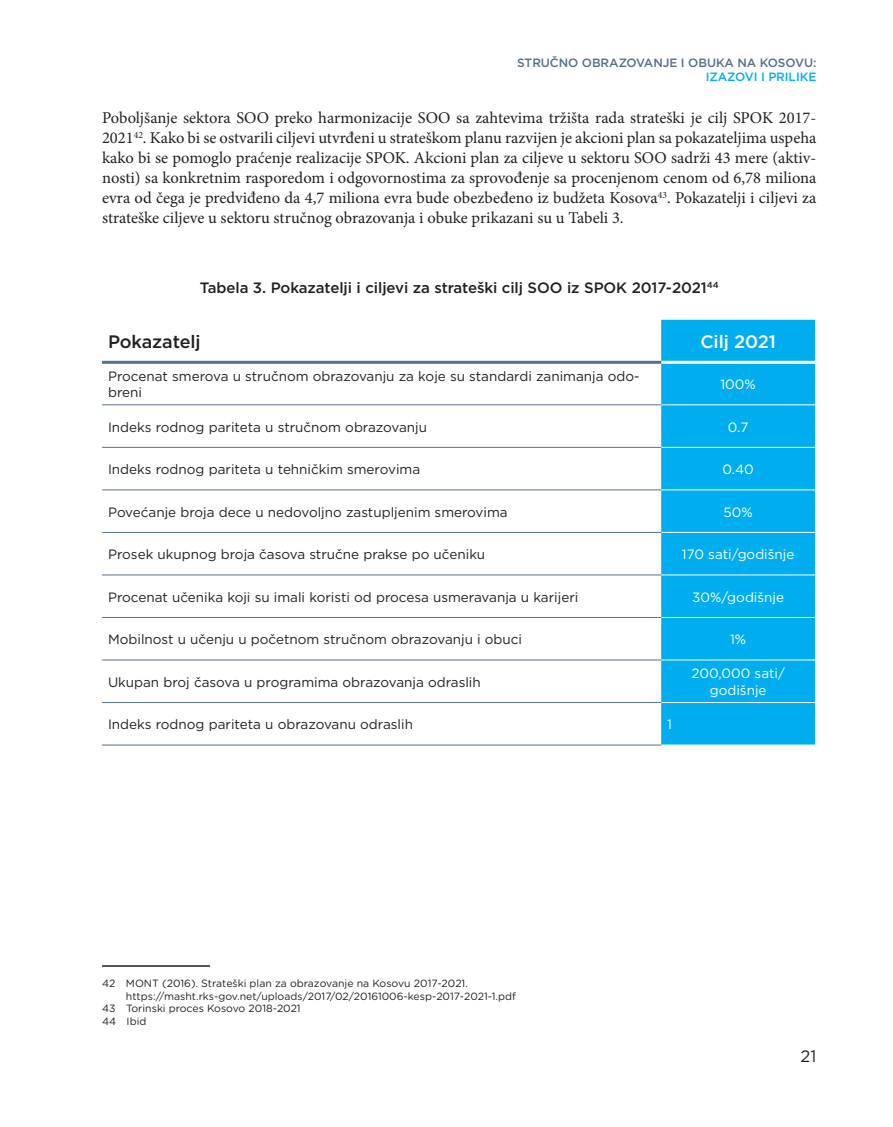
<style>
.page{position:relative;width:893px;height:1127px;background:#fff}
.page>*{position:absolute;margin:0;border:0;box-sizing:border-box;transform-origin:0 0}
.t1{font:500 18px "Gotham";letter-spacing:-.005em;color:#231f20}
.t2{font:500 18px "Gotham";letter-spacing:-.005em;color:#fff}
.t3{font:16.5px/20.1px "Minion Pro";color:#231f20;text-align:justify}
.t4{font:16.5px "Gotham";color:#231f20}
.t5{font:500 15px "Gotham";letter-spacing:-.005em;color:#231f20}
.t6{font:13.5px/16.5px "Gotham";color:#231f20}
.t7{font:13.5px/16.5px "Gotham";color:#fff;text-align:center}
.t8{font:500 12px "Gotham";letter-spacing:-.005em;color:#55708a}
.t9{font:500 12px "Gotham";letter-spacing:-.005em;color:#00aeef}
.t10{font:10.5px "Gotham Rounded";color:#231f20}
</style>
<div class="page">
<div style="left:661px;top:320px;width:154px;height:425px;background:#00aeef"></div>
<hr style="left:661px;top:404px;width:154px;height:1px;background:#fff">
<hr style="left:661px;top:447px;width:154px;height:1px;background:#fff">
<hr style="left:661px;top:489px;width:154px;height:1px;background:#fff">
<hr style="left:661px;top:532px;width:154px;height:1px;background:#fff">
<hr style="left:661px;top:574px;width:154px;height:1px;background:#fff">
<hr style="left:661px;top:617px;width:154px;height:1px;background:#fff">
<hr style="left:661px;top:660px;width:154px;height:1px;background:#fff">
<hr style="left:661px;top:702px;width:154px;height:1px;background:#fff">
<hr style="left:661px;top:361px;width:154px;height:3px;background:#fff">
<hr style="left:102px;top:361px;width:559px;height:3px;background:#55708a">
<hr style="left:102px;top:404px;width:559px;height:1px;background:#55708a">
<hr style="left:102px;top:447px;width:559px;height:1px;background:#55708a">
<hr style="left:102px;top:489px;width:559px;height:1px;background:#55708a">
<hr style="left:102px;top:532px;width:559px;height:1px;background:#55708a">
<hr style="left:102px;top:574px;width:559px;height:1px;background:#55708a">
<hr style="left:102px;top:617px;width:559px;height:1px;background:#55708a">
<hr style="left:102px;top:660px;width:559px;height:1px;background:#55708a">
<hr style="left:102px;top:702px;width:559px;height:1px;background:#55708a">
<hr style="left:102px;top:745px;width:559px;height:1px;background:#55708a">
<hr style="left:102px;top:965px;width:108px;height:2px;background:#231f20">
<p class="t8" style="left:517px;top:55px;width:301px">STRUČNO OBRAZOVANJE I OBUKA NA KOSOVU:</p>
<p class="t9" style="left:706px;top:68px;width:112px">IZAZOVI I PRILIKE</p>
<p class="t3" style="left:102px;top:108px;width:716px">Poboljšanje sektora SOO preko harmonizacije SOO sa zahtevima tržišta rada strateški je cilj SPOK 2017- 2021<sup>42</sup>. Kako bi se ostvarili ciljevi utvrđeni u strateškom planu razvijen je akcioni plan sa pokazateljima uspeha kako bi se pomoglo praćenje realizacije SPOK. Akcioni plan za ciljeve u sektoru SOO sadrži 43 mere (aktiv&shy;nosti) sa konkretnim rasporedom i odgovornostima za sprovođenje sa procenjenom cenom od 6,78 miliona evra od čega je predviđeno da 4,7 miliona evra bude obezbeđeno iz budžeta Kosova<sup>43</sup>. Pokazatelji i ciljevi za strateške ciljeve u sektoru stručnog obrazovanja i obuke prikazani su u Tabeli 3.</p>
<p class="t5" style="left:200px;top:278px;width:520px">Tabela 3. Pokazatelji i ciljevi za strateški cilj SOO iz SPOK 2017-2021<sup>44</sup></p>
<p class="t1" style="left:108px;top:330px;width:94px">Pokazatelj</p>
<p class="t2" style="left:700px;top:330px;width:77px">Cilj 2021</p>
<p class="t6" style="left:108px;top:367px;width:533px">Procenat smerova u stručnom obrazovanju za koje su standardi zanimanja odo&shy;breni</p>
<p class="t7" style="left:720px;top:376px;width:37px">100%</p>
<p class="t6" style="left:108px;top:418px;width:321px">Indeks rodnog pariteta u stručnom obrazovanju</p>
<p class="t7" style="left:728px;top:418px;width:22px">0.7</p>
<p class="t6" style="left:108px;top:461px;width:314px">Indeks rodnog pariteta u tehničkim smerovima</p>
<p class="t7" style="left:722px;top:461px;width:33px">0.40</p>
<p class="t6" style="left:108px;top:503px;width:401px">Povećanje broja dece u nedovoljno zastupljenim smerovima</p>
<p class="t7" style="left:723px;top:503px;width:31px">50%</p>
<p class="t6" style="left:108px;top:546px;width:379px">Prosek ukupnog broja časova stručne prakse po učeniku</p>
<p class="t7" style="left:682px;top:546px;width:114px">170 sati/godišnje</p>
<p class="t6" style="left:108px;top:588px;width:472px">Procenat učenika koji su imali koristi od procesa usmeravanja u karijeri</p>
<p class="t7" style="left:692px;top:588px;width:93px">30%/godišnje</p>
<p class="t6" style="left:108px;top:631px;width:416px">Mobilnost u učenju u početnom stručnom obrazovanju i obuci</p>
<p class="t7" style="left:730px;top:631px;width:18px">1%</p>
<p class="t6" style="left:108px;top:673px;width:374px">Ukupan broj časova u programima obrazovanja odraslih</p>
<p class="t7" style="left:691px;top:665px;width:95px">200,000 sati/ godišnje</p>
<p class="t6" style="left:108px;top:716px;width:306px">Indeks rodnog pariteta u obrazovanu odraslih</p>
<p class="t7" style="left:667px;top:716px;width:6px">1</p>
<p class="t10" style="left:102px;top:976px;width:367px">42 MONT (2016). Strateški plan za obrazovanje na Kosovu 2017-2021.</p>
<p class="t10" style="left:126px;top:989px;width:391px">https://masht.rks-gov.net/uploads/2017/02/20161006-kesp-2017-2021-1.pdf</p>
<p class="t10" style="left:102px;top:1001px;width:200px">43 Torinski proces Kosovo 2018-2021</p>
<p class="t10" style="left:102px;top:1014px;width:46px">44 Ibid</p>
<p class="t4" style="left:801px;top:1045px;width:17px">21</p>
</div>
